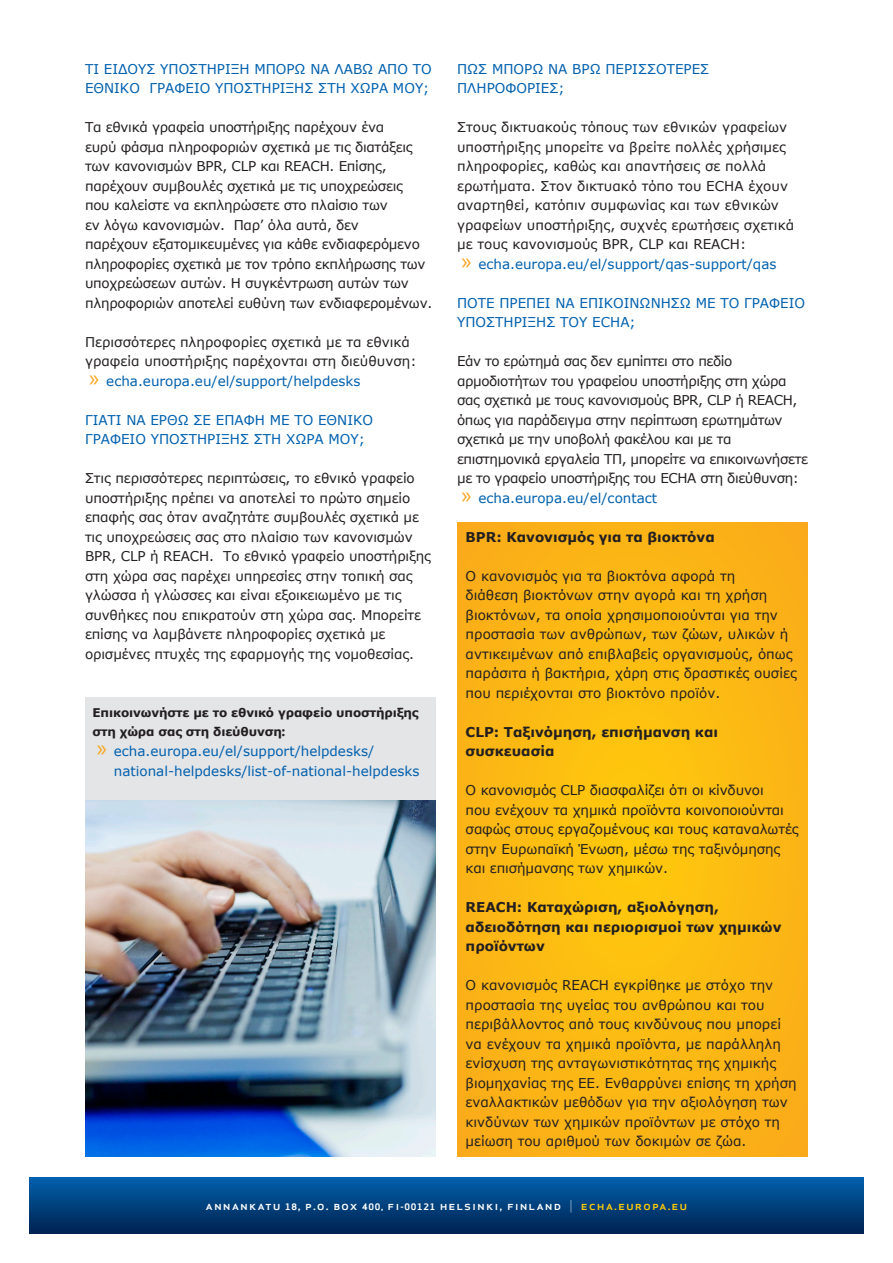
<style>
.page{position:relative;width:893px;height:1263px;background:#fff}
.page>*{position:absolute;margin:0;border:0;box-sizing:border-box;transform-origin:0 0}
.Bodytext{font:13.5px/19.5px "Verdana";letter-spacing:-.01em;color:#231f20}
.Headline_2_CAPS_blue{font:13.5px/19.5px "Verdana";color:#0160ae}
.Bodytext-2{font:13.5px/19.5px "Verdana";letter-spacing:-.03em;color:#231f20}
.Headline_2_CAPS_blue-2{font:13.5px/19.5px "Verdana";color:#231f20}
.Bodytext-3{font:700 13.5px/19.5px "Verdana";color:#231f20}
.t1{font:500 12.15px "Apex Sans";letter-spacing:.075em;color:#fff;scale:1.08 1}
.Recommendation{font:700 12px/18.3px "Verdana";letter-spacing:-.01em;color:#231f20}
.s1{font-family:"Myriad Pro";font-size:24px;color:#f9a51b}
.s2{font-family:"Apex Sans";font-size:15px}
.s3{font-weight:700;font-size:8.7px}
.s4{font-weight:700;font-size:8.25px}
.s5{font-weight:300}
.s6{color:#feca0a}
</style>
<div class="page">
<svg style="left:30px;top:1178px;width:833px;height:55px;background:#00407e"></svg>
<div style="left:85px;top:698px;width:351px;height:103px;background:#e4e5e7"></div>
<img style="left:85px;top:801px;width:351px;height:356px">
<svg style="left:457px;top:522px;width:351px;height:635px;background:#fcb813"></svg>
<p class="Headline_2_CAPS_blue" style="left:85px;top:59px;width:348px">ΤΙ ΕΙΔΟΥΣ ΥΠΟΣΤΗΡΙΞΗ ΜΠΟΡΩ ΝΑ ΛΑΒΩ ΑΠΟ ΤΟ<br>ΕΘΝΙΚΟ ΓΡΑΦΕΙΟ ΥΠΟΣΤΗΡΙΞΗΣ ΣΤΗ ΧΩΡΑ ΜΟΥ;</p>
<p class="Bodytext" style="left:85px;top:118px;width:349px">Τα εθνικά γραφεία υποστήριξης παρέχουν ένα<br>ευρύ φάσμα πληροφοριών σχετικά με τις διατάξεις των κανονισμών BPR, CLP και REACH. Επίσης, παρέχουν συμβουλές σχετικά με τις υποχρεώσεις<br>που καλείστε να εκπληρώσετε στο πλαίσιο των<br>εν λόγω κανονισμών. Παρ’ όλα αυτά, δεν<br>παρέχουν εξατομικευμένες για κάθε ενδιαφερόμενο πληροφορίες σχετικά με τον τρόπο εκπλήρωσης των υποχρεώσεων αυτών. Η συγκέντρωση αυτών των πληροφοριών αποτελεί ευθύνη των ενδιαφερομένων.</p>
<p class="Bodytext" style="left:85px;top:332px;width:333px">Περισσότερες πληροφορίες σχετικά με τα εθνικά γραφεία υποστήριξης παρέχονται στη διεύθυνση:</p>
<p class="Headline_2_CAPS_blue" style="left:89px;top:371px;width:273px"><span class="s1">»</span> echa.europa.eu/el/support/helpdesks</p>
<p class="Headline_2_CAPS_blue" style="left:85px;top:410px;width:289px">ΓΙΑΤΙ ΝΑ ΕΡΘΩ ΣΕ ΕΠΑΦΗ ΜΕ ΤΟ ΕΘΝΙΚΟ<br>ΓΡΑΦΕΙΟ ΥΠΟΣΤΗΡΙΞΗΣ ΣΤΗ ΧΩΡΑ ΜΟΥ;</p>
<p class="Bodytext" style="left:85px;top:469px;width:348px">Στις περισσότερες περιπτώσεις, το εθνικό γραφείο υποστήριξης πρέπει να αποτελεί το πρώτο σημείο επαφής σας όταν αναζητάτε συμβουλές σχετικά με τις υποχρεώσεις σας στο πλαίσιο των κανονισμών BPR, CLP ή REACH. Το εθνικό γραφείο υποστήριξης στη χώρα σας παρέχει υπηρεσίες στην τοπική σας γλώσσα ή γλώσσες και είναι εξοικειωμένο με τις συνθήκες που επικρατούν στη χώρα σας. Μπορείτε επίσης να λαμβάνετε πληροφορίες σχετικά με ορισμένες πτυχές της εφαρμογής της νομοθεσίας.</p>
<p class="Recommendation" style="left:93px;top:704px;width:328px">Επικοινωνήστε με το εθνικό γραφείο υποστήριξης στη χώρα σας στη διεύθυνση<span class="s2">:</span></p>
<p class="Headline_2_CAPS_blue" style="left:114px;top:742px;width:307px;text-indent:-17px"><span class="s1">»</span> echa.europa.eu/el/support/helpdesks/ national-helpdesks/list-of-national-helpdesks</p>
<p class="Headline_2_CAPS_blue" style="left:457px;top:59px;width:254px">ΠΩΣ ΜΠΟΡΩ ΝΑ ΒΡΩ ΠΕΡΙΣΣΟΤΕΡΕΣ<br>ΠΛΗΡΟΦΟΡΙΕΣ;</p>
<p class="Headline_2_CAPS_blue-2" style="left:457px;top:118px;width:338px">Στους δικτυακούς τόπους των εθνικών γραφείων υποστήριξης μπορείτε να βρείτε πολλές χρήσιμες πληροφορίες, καθώς και απαντήσεις σε πολλά ερωτήματα. Στον δικτυακό τόπο του ECHA έχουν αναρτηθεί, κατόπιν συμφωνίας και των εθνικών γραφείων υποστήριξης, συχνές ερωτήσεις σχετικά με τους κανονισμούς BPR, CLP και REACH:</p>
<p class="Headline_2_CAPS_blue" style="left:461px;top:254px;width:317px"><span class="s1">»</span> echa.europa.eu/el/support/qas-support/qas</p>
<p class="Headline_2_CAPS_blue" style="left:457px;top:293px;width:349px">ΠΟΤΕ ΠΡΕΠΕΙ ΝΑ ΕΠΙΚΟΙΝΩΝΗΣΩ ΜΕ ΤΟ ΓΡΑΦΕΙΟ<br>ΥΠΟΣΤΗΡΙΞΗΣ ΤΟΥ ECHA;</p>
<p class="Bodytext-2" style="left:457px;top:352px;width:352px">Εάν το ερώτημά σας δεν εμπίπτει στο πεδίο αρμοδιοτήτων του γραφείου υποστήριξης στη χώρα σας σχετικά με τους κανονισμούς BPR, CLP ή REACH, όπως για παράδειγμα στην περίπτωση ερωτημάτων σχετικά με την υποβολή φακέλου και με τα επιστημονικά εργαλεία ΤΠ, μπορείτε να επικοινωνήσετε με το γραφείο υποστήριξης του ECHA στη διεύθυνση:</p>
<p class="Headline_2_CAPS_blue" style="left:461px;top:488px;width:197px"><span class="s1">»</span> echa.europa.eu/el/contact</p>
<p class="Bodytext-3" style="left:466px;top:527px;width:251px">BPR: Κανονισμός για τα βιοκτόνα</p>
<p class="Bodytext" style="left:466px;top:566px;width:333px">Ο κανονισμός για τα βιοκτόνα αφορά τη<br>διάθεση βιοκτόνων στην αγορά και τη χρήση βιοκτόνων, τα οποία χρησιμοποιούνται για την προστασία των ανθρώπων, των ζώων, υλικών ή αντικειμένων από επιβλαβείς οργανισμούς, όπως παράσιτα ή βακτήρια, χάρη στις δραστικές ουσίες που περιέχονται στο βιοκτόνο προϊόν.</p>
<p class="Bodytext-3" style="left:466px;top:722px;width:254px">CLP: Ταξινόμηση, επισήμανση και συσκευασία</p>
<p class="Bodytext" style="left:466px;top:781px;width:334px">Ο κανονισμός CLP διασφαλίζει ότι οι κίνδυνοι<br>που ενέχουν τα χημικά προϊόντα κοινοποιούνται σαφώς στους εργαζομένους και τους καταναλωτές στην Ευρωπαϊκή Ένωση, μέσω της ταξινόμησης και επισήμανσης των χημικών.</p>
<p class="Bodytext-3" style="left:466px;top:897px;width:317px">REACH: Καταχώριση, αξιολόγηση, αδειοδότηση και περιορισμοί των χημικών προϊόντων</p>
<p class="Bodytext" style="left:466px;top:976px;width:333px">Ο κανονισμός REACH εγκρίθηκε με στόχο την προστασία της υγείας του ανθρώπου και του περιβάλλοντος από τους κινδύνους που μπορεί να ενέχουν τα χημικά προϊόντα, με παράλληλη ενίσχυση της ανταγωνιστικότητας της χημικής βιομηχανίας της ΕΕ. Ενθαρρύνει επίσης τη χρήση εναλλακτικών μεθόδων για την αξιολόγηση των κινδύνων των χημικών προϊόντων με στόχο τη μείωση του αριθμού των δοκιμών σε ζώα.</p>
<p class="t1" style="left:206px;top:1195px;width:448px">annankatu <span class="s3">18</span>, p.o. box <span class="s3">400,</span> fi<span class="s4">-</span><span class="s3">00121</span> helsinki, finland <span class="s5">|</span> <span class="s6">echa.europa.eu</span></p>
</div>
